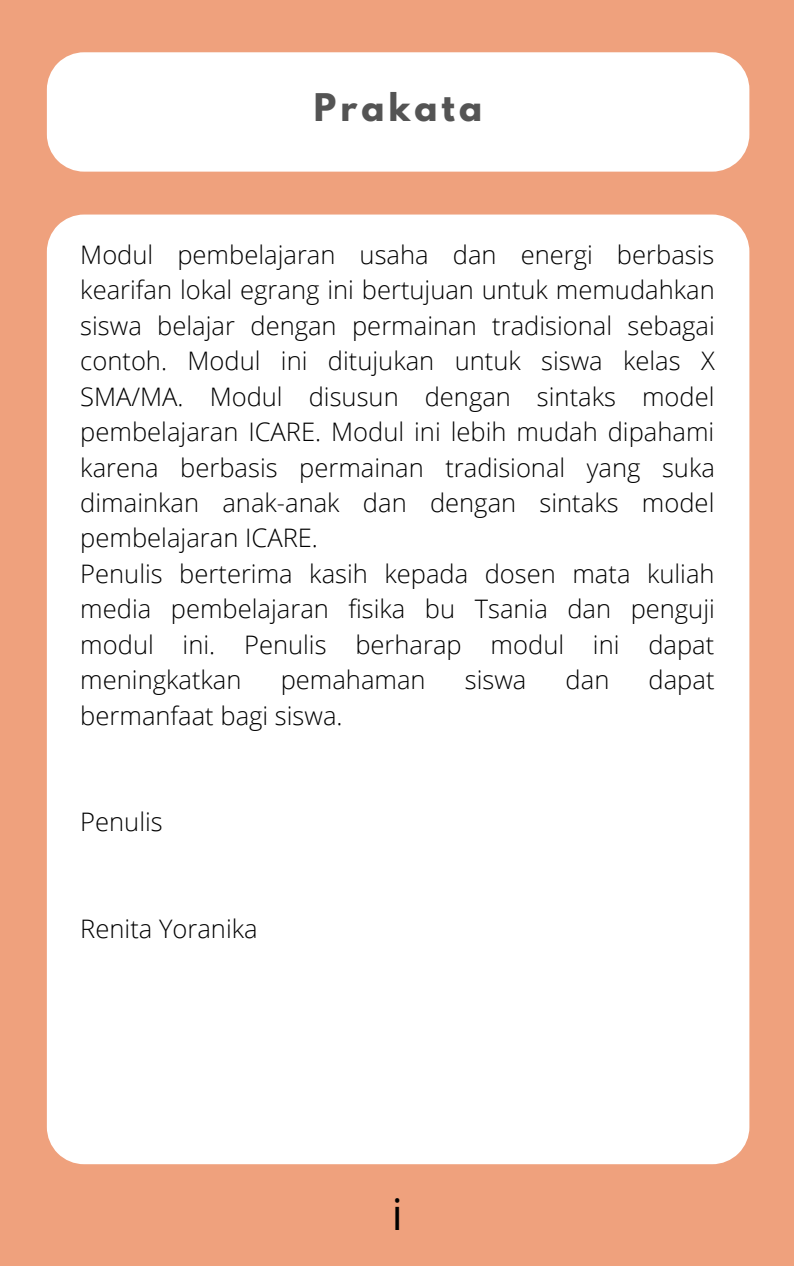
<style>
.page{position:relative;width:794px;height:1266px;background:#fff}
.page>*{position:absolute;margin:0;border:0;box-sizing:border-box;transform-origin:0 0}
.t1{font:43.5px "Open Sans";color:#000}
.t2{font:700 33.75px "League Spartan";letter-spacing:.12em;color:#545454}
.t3{font:300 25.5px/35.5px "Open Sans";color:#000}
</style>
<div class="page">
<div style="left:0;top:0;width:793px;height:1266px;background:#efa17d"></div>
<div style="left:47px;top:52px;width:702px;height:120px;background:#fff"></div>
<div style="left:47px;top:214px;width:702px;height:950px;background:#fff"></div>
<h2 class="t2" style="left:314px;top:91px;width:169px">Prakata</h2>
<p class="t3" style="left:80px;top:236px;width:635px">Modul pembelajaran usaha dan energi berbasis kearifan lokal egrang ini bertujuan untuk memudahkan siswa belajar dengan permainan tradisional sebagai contoh. Modul ini ditujukan untuk siswa kelas X SMA/MA. Modul disusun dengan sintaks model pembelajaran ICARE. Modul ini lebih mudah dipahami karena berbasis permainan tradisional yang suka dimainkan anak-anak dan dengan sintaks model pembelajaran ICARE.<br>Penulis berterima kasih kepada dosen mata kuliah media pembelajaran fisika bu Tsania dan penguji modul ini. Penulis berharap modul ini dapat meningkatkan</p>
<p class="t3" style="left:280px;top:661px;width:146px">pemahaman</p>
<p class="t3" style="left:464px;top:661px;width:63px">siswa</p>
<p class="t3" style="left:565px;top:661px;width:45px">dan</p>
<p class="t3" style="left:648px;top:661px;width:67px">dapat</p>
<p class="t3" style="left:80px;top:697px;width:264px">bermanfaat bagi siswa.</p>
<p class="t3" style="left:80px;top:803px;width:84px">Penulis</p>
<p class="t3" style="left:80px;top:910px;width:179px">Renita Yoranika</p>
<h1 class="t1" style="left:391px;top:1183px;width:12px">i</h1>
</div>
